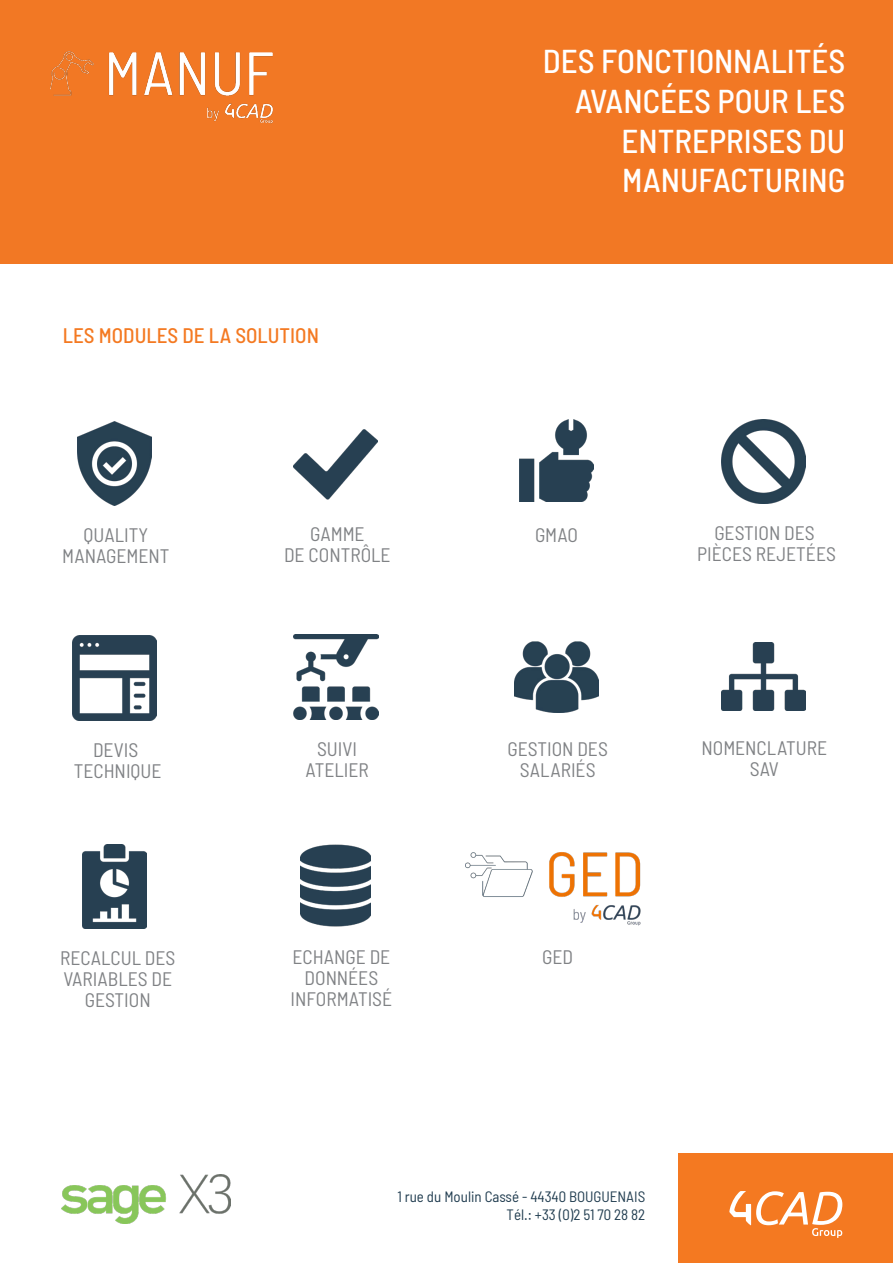
<style>
.page{position:relative;width:893px;height:1263px;background:#fff}
.page>*{position:absolute;margin:0;border:0;box-sizing:border-box;transform-origin:0 0}
.t1{font:500 semi-condensed 33px "Barlow";color:#fff}
.t2{font:500 semi-condensed 21px "Barlow";color:#f47921}
.Titre_2{font:semi-condensed 19.5px/21px "Barlow";color:#808285;text-align:center}
.t3{font:semi-condensed 15px "Barlow";color:#213d50}
</style>
<div class="page">
<div style="left:0;top:0;width:893px;height:264px;background:#f27824"></div>
<img style="left:51px;top:51px;width:222px;height:73px">
<img style="left:78px;top:421px;width:74px;height:84px">
<img style="left:721px;top:419px;width:84px;height:85px">
<img style="left:520px;top:420px;width:73px;height:82px">
<img style="left:294px;top:429px;width:84px;height:70px">
<img style="left:72px;top:636px;width:85px;height:84px">
<img style="left:721px;top:642px;width:84px;height:69px">
<img style="left:514px;top:641px;width:85px;height:71px">
<img style="left:294px;top:635px;width:84px;height:84px">
<img style="left:83px;top:844px;width:63px;height:85px">
<img style="left:466px;top:852px;width:175px;height:74px">
<img style="left:301px;top:844px;width:69px;height:83px">
<img style="left:61px;top:1175px;width:169px;height:48px">
<div style="left:679px;top:1153px;width:214px;height:110px;background:#f47921"></div>
<svg style="left:729px;top:1191px;width:113px;height:47px"></svg>
<p class="t2" style="left:63px;top:322px;width:258px">LES MODULES DE LA SOLUTION</p>
<p class="t1" style="left:543px;top:41px;width:304px">DES FONCTIONNALITÉS</p>
<p class="t1" style="left:575px;top:81px;width:272px">AVANCÉES POUR LES</p>
<p class="t1" style="left:621px;top:120px;width:225px">ENTREPRISES DU</p>
<p class="t1" style="left:622px;top:160px;width:225px">MANUFACTURING</p>
<p class="Titre_2" style="left:62px;top:524px;width:109px">QUALITY<br>MANAGEMENT</p>
<p class="Titre_2" style="left:697px;top:522px;width:140px">GESTION DES<br>PIÈCES REJETÉES</p>
<p class="Titre_2" style="left:310px;top:523px;width:56px">GAMME</p>
<p class="Titre_2" style="left:535px;top:524px;width:45px">GMAO</p>
<p class="Titre_2" style="left:284px;top:544px;width:108px">DE CONTRÔLE</p>
<p class="Titre_2" style="left:74px;top:739px;width:89px">DEVIS<br>TECHNIQUE</p>
<p class="Titre_2" style="left:701px;top:737px;width:127px">NOMENCLATURE<br>SAV</p>
<p class="Titre_2" style="left:508px;top:738px;width:102px">GESTION DES<br>SALARIÉS</p>
<p class="Titre_2" style="left:305px;top:738px;width:65px">SUIVI<br>ATELIER</p>
<p class="Titre_2" style="left:60px;top:947px;width:117px">RECALCUL DES<br>VARIABLES DE<br>GESTION</p>
<p class="Titre_2" style="left:292px;top:946px;width:99px">ECHANGE DE</p>
<p class="Titre_2" style="left:542px;top:946px;width:32px">GED</p>
<p class="Titre_2" style="left:291px;top:967px;width:103px">DONNÉES<br>INFORMATISÉ</p>
<p class="t3" style="left:397px;top:1188px;width:249px">1 rue du Moulin Cassé - 44340 BOUGUENAIS</p>
<p class="t3" style="left:507px;top:1206px;width:140px">Tél.: +33 (0)2 51 70 28 82</p>
</div>
